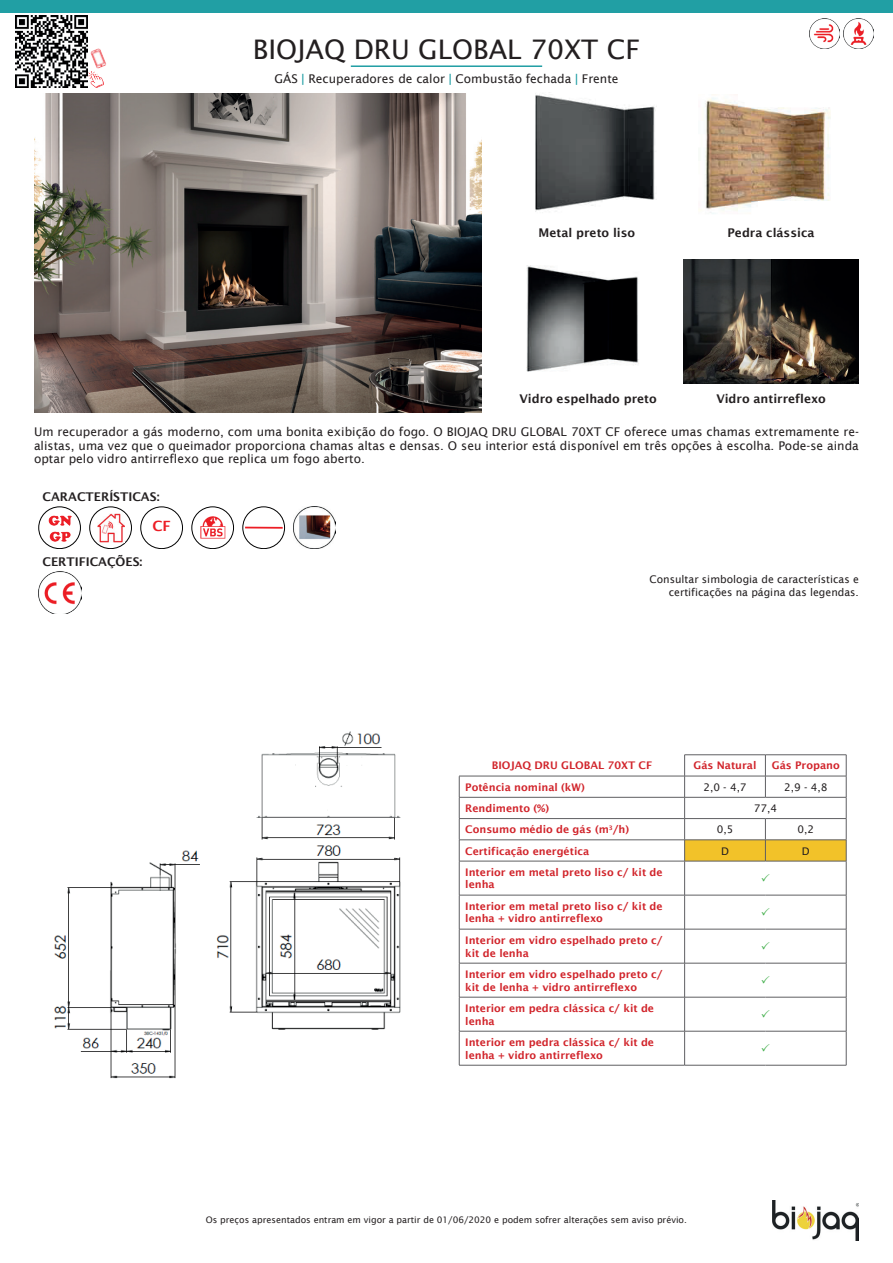
<style>
.page{position:relative;width:893px;height:1263px;background:#fff}
.page>*{position:absolute;margin:0;border:0;box-sizing:border-box;transform-origin:0 0}
.t1{font:27px "Lucida Sans";color:#231f20}
.t2{font:600 14.1px "Lucida Sans";color:#ec1d25}
.t3{font:12px/13.5px "Lucida Sans";color:#231f20;text-align:justify}
.t4{font:600 12px "Lucida Sans";color:#231f20}
.t5{font:600 10.5px/12.6px "Lucida Sans";color:#d1232a}
.t6{font:10.5px/12.6px "Lucida Sans";color:#231f20;text-align:right}
.t7{font:9px "Lucida Sans";color:#231f20}
.s1{font-weight:600;color:#209ea4}
</style>
<div class="page">
<img style="left:772px;top:1200px;width:87px;height:40px">
<hr style="left:351px;top:65px;width:191px;height:2px;background:#209ea4">
<img style="left:843px;top:19px;width:30px;height:30px">
<img style="left:809px;top:19px;width:30px;height:30px">
<div style="left:0;top:0;width:893px;height:12px;background:#219fa4"></div>
<img style="left:34px;top:94px;width:448px;height:318px">
<img style="left:526px;top:265px;width:113px;height:107px">
<img style="left:684px;top:259px;width:174px;height:125px">
<svg style="left:90px;top:507px;width:41px;height:42px"></svg>
<div style="left:89px;top:506px;width:43px;height:43px;border:1px solid #000001;border-radius:50%"></div>
<img style="left:96px;top:514px;width:1px;height:27px">
<img style="left:97px;top:513px;width:28px;height:29px">
<svg style="left:192px;top:507px;width:42px;height:42px"></svg>
<div style="left:191px;top:506px;width:43px;height:43px;border:1px solid #000001;border-radius:50%"></div>
<img style="left:217px;top:514px;width:10px;height:27px">
<img style="left:198px;top:514px;width:19px;height:27px">
<img style="left:198px;top:515px;width:29px;height:25px">
<div style="left:140px;top:506px;width:43px;height:43px;border:1px solid #000001;border-radius:50%"></div>
<svg style="left:243px;top:507px;width:42px;height:42px"></svg>
<div style="left:242px;top:506px;width:43px;height:43px;border:1px solid #000001;border-radius:50%"></div>
<img style="left:268px;top:514px;width:10px;height:27px">
<img style="left:249px;top:514px;width:19px;height:27px">
<hr style="left:245px;top:527px;width:38px;height:2px;background:#ec1d25">
<svg style="left:39px;top:507px;width:41px;height:42px"></svg>
<div style="left:38px;top:506px;width:43px;height:43px;border:1px solid #000001;border-radius:50%"></div>
<img style="left:39px;top:519px;width:2px;height:19px">
<img style="left:40px;top:512px;width:23px;height:24px">
<img style="left:63px;top:512px;width:17px;height:12px">
<img style="left:41px;top:524px;width:21px;height:19px">
<img style="left:62px;top:524px;width:18px;height:19px">
<img style="left:38px;top:571px;width:43px;height:43px">
<img style="left:54px;top:731px;width:347px;height:348px">
<hr style="left:684px;top:754px;width:81px;height:1px;background:#5f5f62">
<hr style="left:765px;top:754px;width:81px;height:1px;background:#5f5f62">
<hr style="left:459px;top:776px;width:226px;height:1px;background:#5f5f62">
<hr style="left:459px;top:797px;width:226px;height:1px;background:#5f5f62">
<hr style="left:459px;top:818px;width:226px;height:1px;background:#5f5f62">
<hr style="left:459px;top:839px;width:226px;height:1px;background:#5f5f62">
<svg style="left:459px;top:776px;width:1px;height:85px"></svg>
<svg style="left:684px;top:755px;width:163px;height:106px"></svg>
<hr style="left:459px;top:861px;width:226px;height:1px;background:#5f5f62">
<hr style="left:459px;top:861px;width:1px;height:34px;background:#5f5f62">
<hr style="left:685px;top:861px;width:80px;height:1px;background:#5f5f62">
<hr style="left:684px;top:861px;width:1px;height:34px;background:#5f5f62">
<hr style="left:765px;top:861px;width:81px;height:1px;background:#5f5f62">
<hr style="left:846px;top:861px;width:1px;height:34px;background:#5f5f62">
<hr style="left:459px;top:895px;width:226px;height:1px;background:#5f5f62">
<hr style="left:459px;top:895px;width:1px;height:34px;background:#5f5f62">
<hr style="left:685px;top:895px;width:80px;height:1px;background:#5f5f62">
<hr style="left:684px;top:895px;width:1px;height:34px;background:#5f5f62">
<hr style="left:765px;top:895px;width:81px;height:1px;background:#5f5f62">
<hr style="left:846px;top:895px;width:1px;height:34px;background:#5f5f62">
<hr style="left:459px;top:929px;width:226px;height:1px;background:#5f5f62">
<hr style="left:459px;top:929px;width:1px;height:34px;background:#5f5f62">
<hr style="left:685px;top:929px;width:80px;height:1px;background:#5f5f62">
<hr style="left:684px;top:929px;width:1px;height:34px;background:#5f5f62">
<hr style="left:765px;top:929px;width:81px;height:1px;background:#5f5f62">
<hr style="left:846px;top:929px;width:1px;height:34px;background:#5f5f62">
<hr style="left:459px;top:963px;width:226px;height:1px;background:#5f5f62">
<hr style="left:459px;top:963px;width:1px;height:34px;background:#5f5f62">
<hr style="left:685px;top:963px;width:80px;height:1px;background:#5f5f62">
<hr style="left:684px;top:963px;width:1px;height:34px;background:#5f5f62">
<hr style="left:765px;top:963px;width:81px;height:1px;background:#5f5f62">
<hr style="left:846px;top:963px;width:1px;height:34px;background:#5f5f62">
<hr style="left:459px;top:997px;width:226px;height:1px;background:#5f5f62">
<hr style="left:459px;top:997px;width:1px;height:34px;background:#5f5f62">
<hr style="left:685px;top:997px;width:80px;height:1px;background:#5f5f62">
<hr style="left:684px;top:997px;width:1px;height:34px;background:#5f5f62">
<hr style="left:765px;top:997px;width:81px;height:1px;background:#5f5f62">
<hr style="left:846px;top:997px;width:1px;height:34px;background:#5f5f62">
<hr style="left:459px;top:1031px;width:226px;height:1px;background:#5f5f62">
<hr style="left:459px;top:1031px;width:1px;height:34px;background:#5f5f62">
<hr style="left:685px;top:1031px;width:80px;height:1px;background:#5f5f62">
<hr style="left:684px;top:1031px;width:1px;height:34px;background:#5f5f62">
<hr style="left:765px;top:1031px;width:81px;height:1px;background:#5f5f62">
<hr style="left:846px;top:1031px;width:1px;height:34px;background:#5f5f62">
<hr style="left:459px;top:1065px;width:226px;height:1px;background:#5f5f62">
<hr style="left:685px;top:1065px;width:80px;height:1px;background:#5f5f62">
<hr style="left:765px;top:1065px;width:81px;height:1px;background:#5f5f62">
<img style="left:699px;top:98px;width:132px;height:116px">
<img style="left:535px;top:93px;width:122px;height:119px">
<img style="left:293px;top:506px;width:43px;height:43px">
<img style="left:88px;top:72px;width:15px;height:15px">
<img style="left:90px;top:48px;width:16px;height:24px">
<img style="left:15px;top:15px;width:73px;height:72px">
<h1 class="t1" style="left:253px;top:34px;width:389px">BIOJAQ DRU GLOBAL 70XT CF</h1>
<p class="t3" style="left:274px;top:72px;width:346px">GÁS <span class="s1">|</span> Recuperadores de calor <span class="s1">|</span> Combustão fechada <span class="s1">|</span> Frente</p>
<p class="t4" style="left:539px;top:226px;width:98px">Metal preto liso</p>
<p class="t4" style="left:728px;top:226px;width:88px">Pedra clássica</p>
<p class="t4" style="left:519px;top:392px;width:139px">Vidro espelhado preto</p>
<p class="t4" style="left:716px;top:392px;width:111px">Vidro antirreflexo</p>
<p class="t3" style="left:34px;top:425px;width:826px">Um recuperador a gás moderno, com uma bonita exibição do fogo. O BIOJAQ DRU GLOBAL 70XT CF oferece umas chamas extremamente re&shy;alistas, uma vez que o queimador proporciona chamas altas e densas. O seu interior está disponível em três opções à escolha. Pode-se ainda optar pelo vidro antirreflexo que replica um fogo aberto.</p>
<p class="t4" style="left:43px;top:490px;width:119px">CARACTERÍSTICAS:</p>
<p class="t4" style="left:43px;top:555px;width:101px">CERTIFICAÇÕES:</p>
<h2 class="t2" style="left:152px;top:518px;width:20px">CF</h2>
<p class="t6" style="left:649px;top:573px;width:211px">Consultar simbologia de características e certificações na página das legendas.</p>
<p class="t5" style="left:492px;top:759px;width:162px">BIOJAQ DRU GLOBAL 70XT CF</p>
<p class="t5" style="left:693px;top:759px;width:65px">Gás Natural</p>
<p class="t5" style="left:772px;top:759px;width:69px">Gás Propano</p>
<p class="t5" style="left:465px;top:781px;width:121px">Potência nominal (kW)</p>
<p class="t6" style="left:703px;top:781px;width:45px">2,0 - 4,7</p>
<p class="t6" style="left:784px;top:781px;width:45px">2,9 - 4,8</p>
<p class="t5" style="left:465px;top:802px;width:85px">Rendimento (%)</p>
<p class="t6" style="left:754px;top:802px;width:25px">77,4</p>
<p class="t5" style="left:465px;top:823px;width:165px">Consumo médio de gás (m<sup>3</sup>/h)</p>
<p class="t6" style="left:717px;top:823px;width:18px">0,5</p>
<p class="t6" style="left:797px;top:823px;width:18px">0,2</p>
<p class="t5" style="left:465px;top:844px;width:125px">Certificação energética</p>
<p class="t6" style="left:721px;top:844px;width:9px">D</p>
<p class="t6" style="left:802px;top:844px;width:9px">D</p>
<p class="t5" style="left:465px;top:866px;width:199px">Interior em metal preto liso c/ kit de lenha</p>
<p class="t5" style="left:465px;top:900px;width:199px">Interior em metal preto liso c/ kit de lenha + vidro antirreflexo</p>
<p class="t5" style="left:465px;top:934px;width:199px">Interior em vidro espelhado preto c/ kit de lenha</p>
<p class="t5" style="left:465px;top:968px;width:199px">Interior em vidro espelhado preto c/ kit de lenha + vidro antirreflexo</p>
<p class="t5" style="left:465px;top:1002px;width:190px">Interior em pedra clássica c/ kit de lenha</p>
<p class="t5" style="left:465px;top:1036px;width:190px">Interior em pedra clássica c/ kit de lenha + vidro antirreflexo</p>
<p class="t7" style="left:206px;top:1215px;width:483px">Os preços apresentados entram em vigor a partir de 01/06/2020 e podem sofrer alterações sem aviso prévio.</p>
</div>
